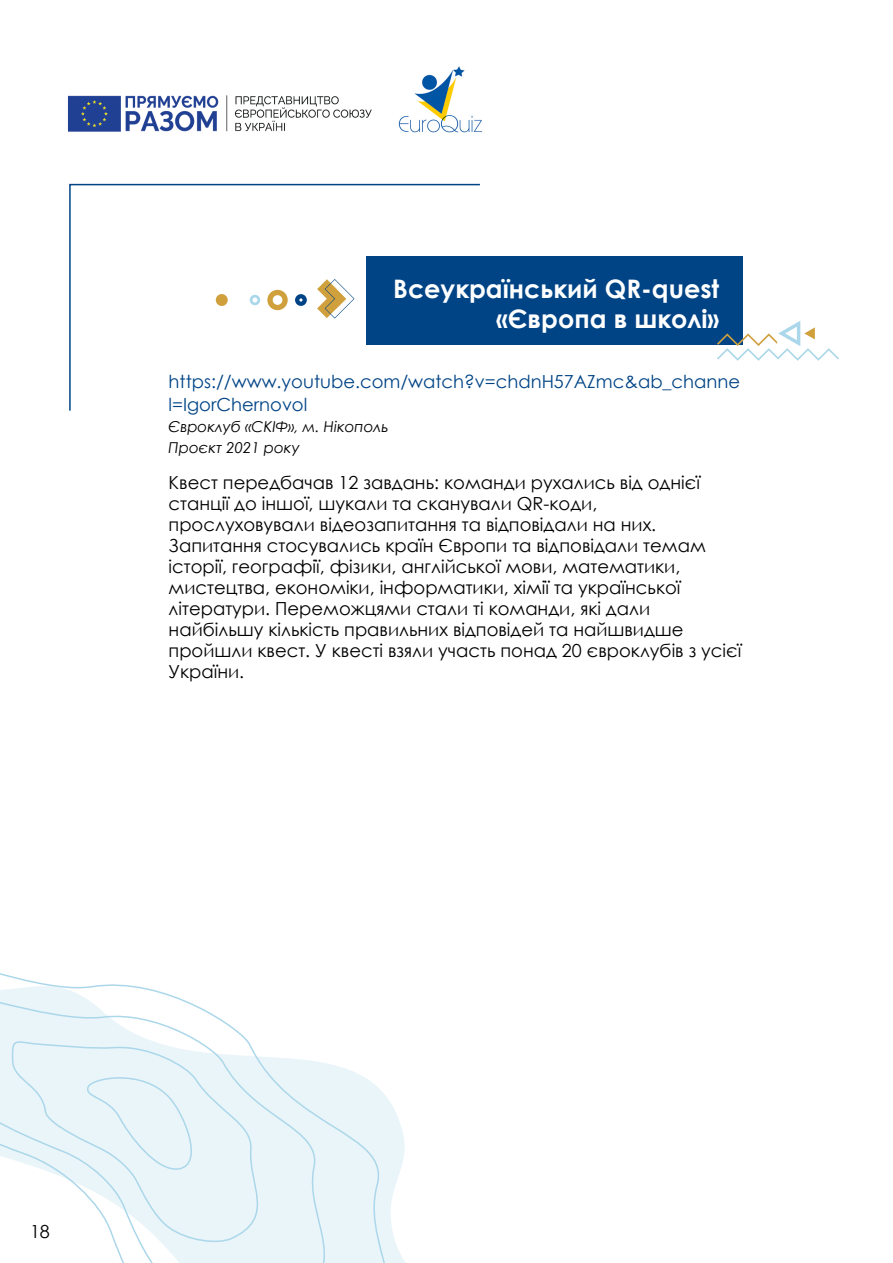
<style>
.page{position:relative;width:893px;height:1263px;background:#fff}
.page>*{position:absolute;margin:0;border:0;box-sizing:border-box;transform-origin:0 0}
.t1{font:700 25.5px/30.6px "Century Gothic";color:#fff;text-align:right}
.t2{font:18px/21px "Century Gothic";color:#000}
.t3{font:18px/22.5px "Century Gothic";color:#004486}
.t4{font:italic 15px/21px "Century Gothic";color:#000}
</style>
<div class="page">
<svg style="left:0;top:973px;width:406px;height:290px"></svg>
<svg style="left:0;top:974px;width:363px;height:289px"></svg>
<svg style="left:11px;top:1035px;width:268px;height:209px"></svg>
<div style="left:84px;top:1066px;width:122px;height:107px;background:#eaf5f9"></div>
<img style="left:398px;top:66px;width:85px;height:67px">
<img style="left:67px;top:95px;width:305px;height:37px">
<svg style="left:69px;top:183px;width:412px;height:228px"></svg>
<div style="left:366px;top:257px;width:377px;height:88px;background:#004486"></div>
<div style="left:216px;top:294px;width:12px;height:12px;background:#d0a03d;border-radius:50%"></div>
<svg style="left:267px;top:290px;width:21px;height:20px"></svg>
<svg style="left:295px;top:294px;width:12px;height:12px"></svg>
<svg style="left:250px;top:295px;width:10px;height:10px"></svg>
<svg style="left:317px;top:279px;width:37px;height:40px"></svg>
<svg style="left:717px;top:321px;width:122px;height:40px"></svg>
<h1 class="t1" style="left:393px;top:272px;width:328px">Всеукраїнський QR-quest «Європа в школі»</h1>
<p class="t3" style="left:169px;top:370px;width:573px">https://www.youtube.com/watch?v=chdnH57AZmc&amp;ab_channe l=IgorChernovol</p>
<p class="t4" style="left:169px;top:416px;width:222px">Євроклуб «СКІФ», м. Нікополь<br>Проєкт 2021 року</p>
<p class="t2" style="left:169px;top:472px;width:574px">Квест передбачав 12 завдань: команди рухались від однієї станції до іншої, шукали та сканували QR-коди, прослуховували відеозапитання та відповідали на них.<br>Запитання стосувались країн Європи та відповідали темам історії, географії, фізики, англійської мови, математики, мистецтва, економіки, інформатики, хімії та української літератури. Переможцями стали ті команди, які дали найбільшу кількість правильних відповідей та найшвидше пройшли квест. У квесті взяли участь понад 20 євроклубів з усієї України.</p>
<p class="t2" style="left:30px;top:1220px;width:21px">18</p>
</div>
